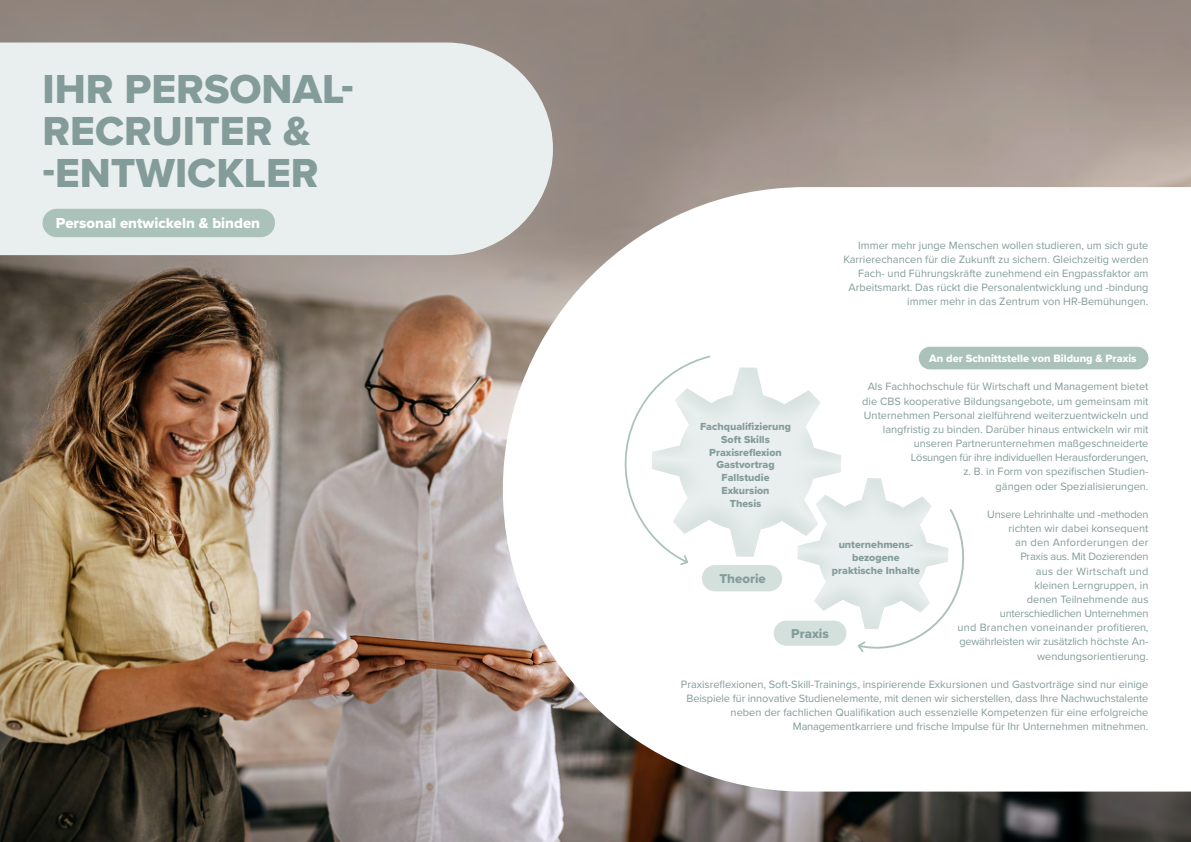
<style>
.page{position:relative;width:1191px;height:842px;background:#fff}
.page>*{position:absolute;margin:0;border:0;box-sizing:border-box;transform-origin:0 0}
.t1{font:42px/42px "Proxima Nova Extrabld";color:#839c9a}
.t2{font:15px "Proxima Nova Extrabld";color:#fff}
.t3{font:13.3px "Proxima Nova Extrabld";color:#839c9a}
.t4{font:11px/14.2px "Proxima Nova";color:#839c9a;text-align:right}
.t5{font:11px "Proxima Nova Extrabld";color:#fff}
.t6{font:10.6px/12.7px "Proxima Nova Extrabld";color:#839c9a;text-align:center}
</style>
<div class="page">
<img style="left:0;top:0;width:1191px;height:842px">
<div style="left:0;top:43px;width:553px;height:212px;background:#e9efee"></div>
<svg style="left:503px;top:187px;width:688px;height:604px"></svg>
<div style="left:43px;top:209px;width:232px;height:28px;background:#abc2bb;border-radius:14px"></div>
<div style="left:918px;top:347px;width:230px;height:22px;background:#abc2bb;border-radius:11px"></div>
<svg style="left:618px;top:334px;width:256px;height:20px"></svg>
<svg style="left:607px;top:354px;width:369px;height:300px"></svg>
<div style="left:773px;top:621px;width:73px;height:25px;background:#d4e0dc;border-radius:13px"></div>
<div style="left:702px;top:565px;width:80px;height:26px;background:#d4e0dc;border-radius:13px"></div>
<h1 class="t1" style="left:43px;top:67px;width:313px">IHR PERSONAL-<br>RECRUITER &amp; -ENTWICKLER</h1>
<h2 class="t2" style="left:56px;top:212px;width:206px">Personal entwickeln &amp; binden</h2>
<p class="t4" style="left:843px;top:237px;width:306px">Immer mehr junge Menschen wollen studieren, um sich gute Karrierechancen für die Zukunft zu sichern. Gleichzeitig werden Fach- und Führungskräfte zunehmend ein Engpassfaktor am Arbeitsmarkt. Das rückt die Personalentwicklung und -bindung immer mehr in das Zentrum von HR-Bemühungen.</p>
<p class="t5" style="left:929px;top:350px;width:209px">An der Schnittstelle von Bildung &amp; Praxis</p>
<p class="t4" style="left:862px;top:379px;width:288px">Als Fachhochschule für Wirtschaft und Management bietet die CBS kooperative Bildungsangebote, um gemeinsam mit Unternehmen Personal zielführend weiterzuentwickeln und langfristig zu binden. Darüber hinaus entwickeln wir mit unseren Partnerunternehmen maßgeschneiderte<br>Lösungen für ihre individuellen Herausforderungen,<br>z. B. in Form von spezifischen Studien-<br>gängen oder Spezialisierungen.</p>
<p class="t4" style="left:957px;top:507px;width:192px">Unsere Lehrinhalte und -methoden richten wir dabei konsequent<br>an den Anforderungen der<br>Praxis aus. Mit Dozierenden<br>aus der Wirtschaft und<br>kleinen Lerngruppen, in<br>denen Teilnehmende aus unterschiedlichen Unternehmen<br>und Branchen voneinander profitieren, gewährleisten wir zusätzlich höchste An&shy;wendungsorientierung.</p>
<p class="t4" style="left:681px;top:677px;width:469px">Praxisreflexionen, Soft-Skill-Trainings, inspirierende Exkursionen und Gastvorträge sind nur einige Beispiele für innovative Studienelemente, mit denen wir sicherstellen, dass Ihre Nachwuchstalente neben der fachlichen Qualifikation auch essenzielle Kompetenzen für eine erfolgreiche Managementkarriere und frische Impulse für Ihr Unternehmen mitnehmen.</p>
<p class="t6" style="left:700px;top:420px;width:92px">Fachqualifizierung<br>Soft Skills<br>Praxisreflexion<br>Gastvortrag<br>Fallstudie<br>Exkursion<br>Thesis</p>
<p class="t6" style="left:832px;top:538px;width:89px">unternehmens&shy;bezogene praktische Inhalte</p>
<p class="t3" style="left:719px;top:568px;width:48px">Theorie</p>
<p class="t3" style="left:791px;top:623px;width:39px">Praxis</p>
</div>
